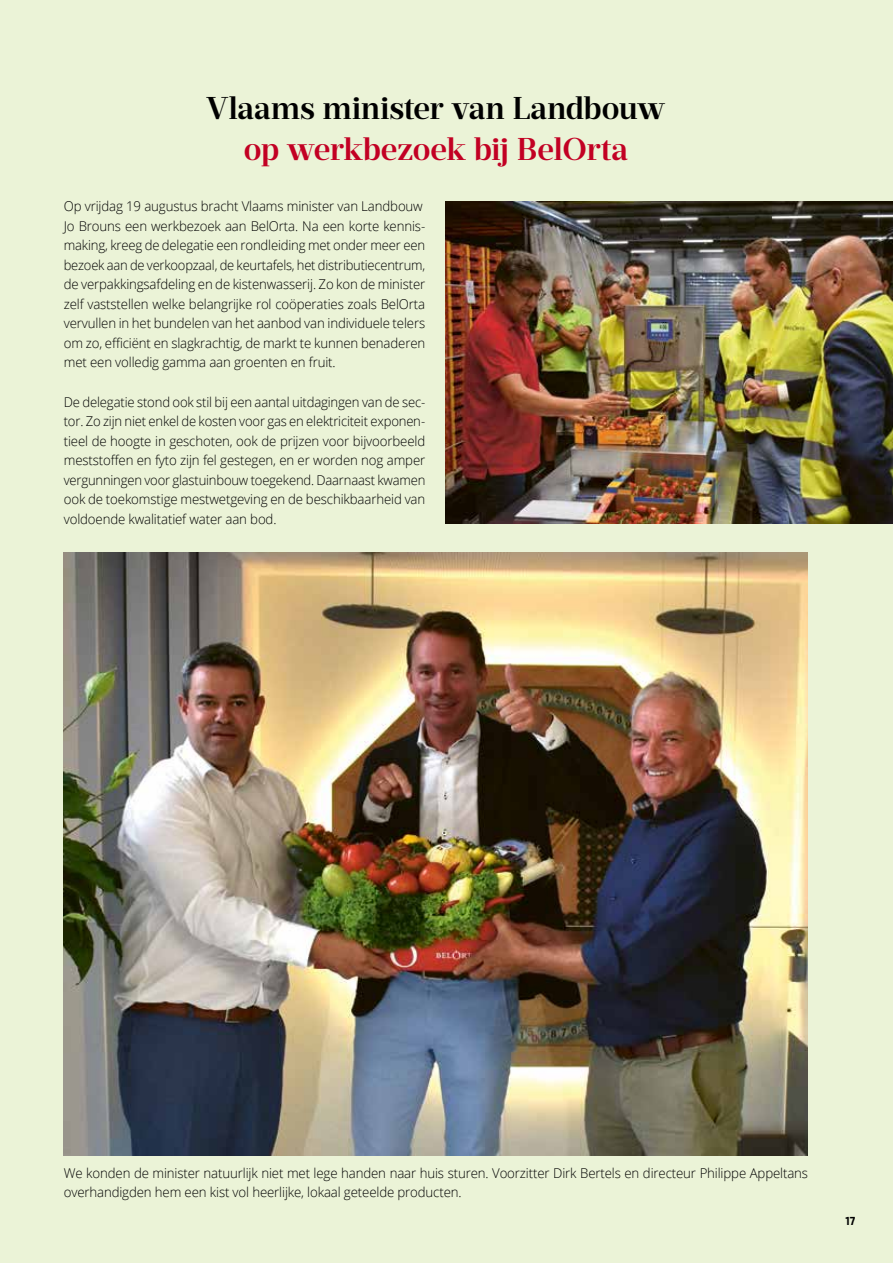
<style>
.page{position:relative;width:893px;height:1263px;background:#ebf3d7}
.page>*{position:absolute;margin:0;border:0;box-sizing:border-box;transform-origin:0 0}
.t1{font:600 31.5px "Prumo Deck";color:#000}
.t2{font:600 31.5px "Prumo Deck";letter-spacing:-.01em;color:#c20023}
.t3{font:300 13.5px/19.5px "Open Sans";letter-spacing:-.01em;color:#000}
.t4{font:12px "The Sans Bold Caps";color:#000}
</style>
<div class="page">
<img style="left:64px;top:553px;width:744px;height:602px">
<img style="left:446px;top:201px;width:447px;height:322px">
<h1 class="t1" style="left:207px;top:90px;width:460px">Vlaams minister van Landbouw</h1>
<h1 class="t2" style="left:244px;top:130px;width:385px">op werkbezoek bij BelOrta</h1>
<p class="t3" style="left:64px;top:196px;width:363px">Op vrijdag 19 augustus bracht Vlaams minister van Landbouw Jo Brouns een werkbezoek aan BelOrta. Na een korte kennis&shy;making, kreeg de delegatie een rondleiding met onder meer een bezoek aan de verkoopzaal, de keurtafels, het distributiecentrum, de verpakkingsafdeling en de kistenwasserij. Zo kon de minister zelf vaststellen welke belangrijke rol coöperaties zoals BelOrta vervullen in het bundelen van het aanbod van individuele telers om zo, efficiënt en slagkrachtig, de markt te kunnen benaderen met een volledig gamma aan groenten en fruit.</p>
<p class="t3" style="left:64px;top:391px;width:363px;text-align:justify">De delegatie stond ook stil bij een aantal uitdagingen van de sec&shy;tor. Zo zijn niet enkel de kosten voor gas en elektriciteit exponen&shy;tieel de hoogte in geschoten, ook de prijzen voor bijvoorbeeld meststoffen en fyto zijn fel gestegen, en er worden nog amper vergunningen voor glastuinbouw toegekend. Daarnaast kwamen ook de toekomstige mestwetgeving en de beschikbaarheid van voldoende kwalitatief water aan bod.</p>
<p class="t3" style="left:64px;top:1162px;width:746px">We konden de minister natuurlijk niet met lege handen naar huis sturen. Voorzitter Dirk Bertels en directeur Philippe Appeltans overhandigden hem een kist vol heerlijke, lokaal geteelde producten.</p>
<p class="t4" style="left:845px;top:1211px;width:11px">17</p>
</div>
